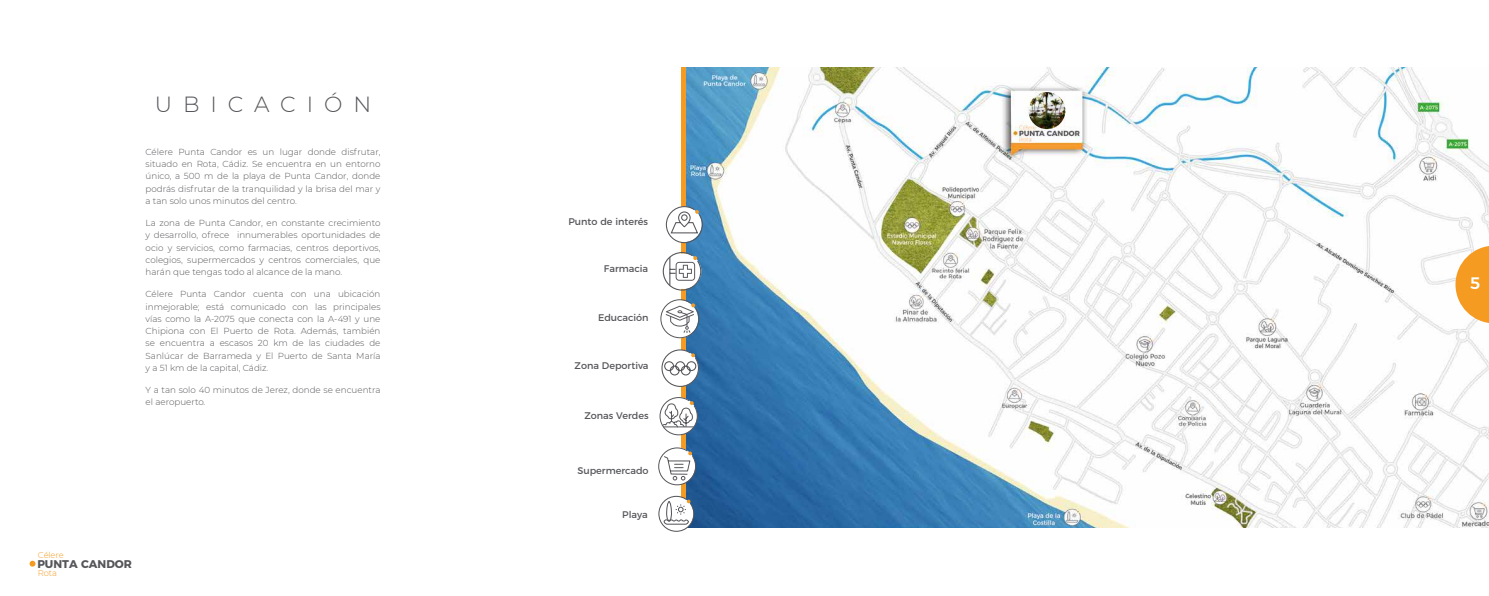
<style>
.page{position:relative;width:1489px;height:596px;background:#fff}
.page>*{position:absolute;margin:0;border:0;box-sizing:border-box;transform-origin:0 0}
.t1{font:300 21.88px "Montserrat";letter-spacing:.5em;color:#55565a}
.t2{font:500 16.62px "Montserrat";color:#fff}
.t3{font:700 11.2px "Montserrat";color:#55565a}
.t4{font:9.62px "Montserrat";color:#55565a}
.t5{font:300 8.75px/12.2px "Montserrat";color:#55565a;text-align:justify}
.t6{font:300 8.4px/17.8px "Montserrat";color:#f59b21}
</style>
<div class="page">
<svg style="left:30px;top:560px;width:5px;height:6px"></svg>
<img style="left:685px;top:67px;width:803px;height:460px">
<div style="left:680px;top:67px;width:5px;height:459px;background:#f59b21"></div>
<svg style="left:665px;top:205px;width:38px;height:38px"></svg>
<svg style="left:662px;top:251px;width:39px;height:40px"></svg>
<svg style="left:661px;top:348px;width:38px;height:39px"></svg>
<svg style="left:658px;top:495px;width:36px;height:37px"></svg>
<svg style="left:659px;top:396px;width:39px;height:39px"></svg>
<svg style="left:658px;top:446px;width:38px;height:39px"></svg>
<svg style="left:660px;top:299px;width:39px;height:39px"></svg>
<img style="left:1028px;top:92px;width:37px;height:37px;border-radius:18px">
<svg style="left:1455px;top:245px;width:33px;height:78px"></svg>
<h1 class="t1" style="left:155px;top:90px;width:218px">UBICACIÓN</h1>
<p class="t5" style="left:146px;top:145px;width:236px">Célere Punta Candor es un lugar donde disfrutar, situado en Rota, Cádiz. Se encuentra en un entorno único, a 500 m de la playa de Punta Candor, donde podrás disfrutar de la tranquilidad y la brisa del mar y a tan solo unos minutos del centro.</p>
<p class="t5" style="left:146px;top:216px;width:236px">La zona de Punta Candor, en constante crecimiento y desarrollo, ofrece innumerables oportunidades de ocio y servicios, como farmacias, centros deportivos, colegios, supermercados y centros comerciales, que harán que tengas todo al alcance de la mano.</p>
<p class="t5" style="left:146px;top:287px;width:236px">Célere Punta Candor cuenta con una ubicación inmejorable; está comunicado con las principales vías como la A-2075 que conecta con la A-491 y une Chipiona con El Puerto de Rota. Además, también se encuentra a escasos 20 km de las ciudades de Sanlúcar de Barrameda y El Puerto de Santa María y a 51 km de la capital, Cádiz.</p>
<p class="t5" style="left:146px;top:383px;width:236px">Y a tan solo 40 minutos de Jerez, donde se encuentra el aeropuerto.</p>
<p class="t6" style="left:38px;top:546px;width:28px">Célere<br>Rota</p>
<p class="t3" style="left:37px;top:554px;width:96px">PUNTA CANDOR</p>
<p class="t4" style="left:568px;top:214px;width:81px">Punto de interés</p>
<p class="t4" style="left:604px;top:260px;width:46px">Farmacia</p>
<p class="t4" style="left:598px;top:310px;width:52px">Educación</p>
<p class="t4" style="left:574px;top:357px;width:76px">Zona Deportiva</p>
<p class="t4" style="left:584px;top:407px;width:66px">Zonas Verdes</p>
<p class="t4" style="left:577px;top:463px;width:73px">Supermercado</p>
<p class="t4" style="left:622px;top:506px;width:27px">Playa</p>
<h2 class="t2" style="left:1469px;top:270px;width:12px">5</h2>
</div>
